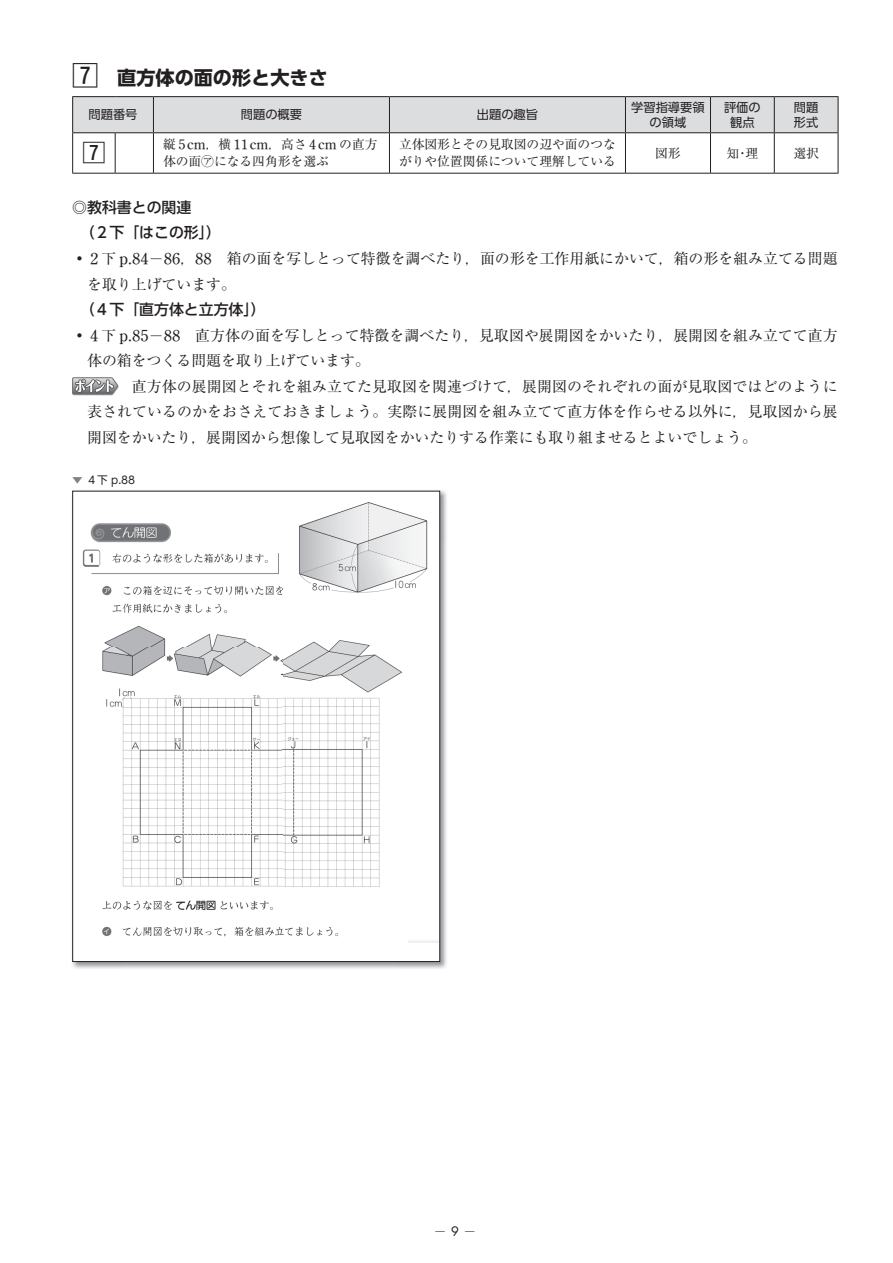
<style>
.page{position:relative;width:893px;height:1263px;background:#fff}
.page>*{position:absolute;margin:0;border:0;box-sizing:border-box;transform-origin:0 0}
.t1{font:500 22.35px "Gothic MB101 Pr 6";color:#231f20}
.t2{font:700 19.2px "UD Shin Go Pro";color:#231f20}
.t3{font:14.85px/25.5px "Ryumin Pr 6";color:#231f20}
.t4{font:500 14.85px/25.5px "UD Shin Go Pro";color:#231f20}
.t5{font:12.75px/17px "Ryumin Pr 6";color:#231f20}
.t6{font:12.75px "Btuc Math";color:#231f20}
.t7{font:italic 12.75px "Btuc Math";color:#231f20}
.t8{font:12.15px/14.9px "UD Shin Go Pro";color:#231f20;text-align:center}
.t9{font:10.65px "UD Shin Go Pro";color:#231f20}
.s1{font-family:"Gothic MB101 Pr 6";font-weight:500;font-size:25.5px}
.s2{font-family:"Ryumin Pr 6"}
.s3{font-family:"Btuc Math"}
.s4{color:#808285}
.s5{font-family:"Futura";font-style:normal}
</style>
<div class="page">
<svg style="left:72px;top:377px;width:47px;height:19px"></svg>
<img style="left:72px;top:490px;width:375px;height:52px">
<img style="left:72px;top:962px;width:52px;height:7px">
<img style="left:394px;top:542px;width:53px;height:427px">
<div style="left:73px;top:491px;width:367px;height:470px;background:#fff"></div>
<img style="left:82px;top:502px;width:356px;height:440px">
<div style="left:73px;top:97px;width:765px;height:35px;background:#dcdddf"></div>
<hr style="left:72px;top:96px;width:43px;height:1px;background:#231f20">
<hr style="left:72px;top:97px;width:1px;height:35px;background:#231f20">
<hr style="left:115px;top:96px;width:38px;height:1px;background:#231f20">
<hr style="left:153px;top:96px;width:236px;height:1px;background:#231f20">
<hr style="left:153px;top:97px;width:1px;height:35px;background:#231f20">
<hr style="left:389px;top:96px;width:236px;height:1px;background:#231f20">
<hr style="left:389px;top:97px;width:1px;height:35px;background:#231f20">
<hr style="left:625px;top:96px;width:85px;height:1px;background:#231f20">
<hr style="left:625px;top:97px;width:1px;height:35px;background:#231f20">
<hr style="left:710px;top:96px;width:64px;height:1px;background:#231f20">
<hr style="left:710px;top:97px;width:1px;height:35px;background:#231f20">
<hr style="left:774px;top:96px;width:64px;height:1px;background:#231f20">
<hr style="left:774px;top:97px;width:1px;height:35px;background:#231f20">
<hr style="left:838px;top:97px;width:1px;height:35px;background:#231f20">
<hr style="left:72px;top:132px;width:43px;height:1px;background:#231f20">
<hr style="left:72px;top:133px;width:1px;height:40px;background:#231f20">
<hr style="left:115px;top:132px;width:38px;height:1px;background:#231f20">
<hr style="left:115px;top:133px;width:1px;height:40px;background:#231f20">
<hr style="left:153px;top:132px;width:236px;height:1px;background:#231f20">
<hr style="left:153px;top:133px;width:1px;height:40px;background:#231f20">
<hr style="left:389px;top:132px;width:236px;height:1px;background:#231f20">
<hr style="left:389px;top:133px;width:1px;height:40px;background:#231f20">
<hr style="left:625px;top:132px;width:85px;height:1px;background:#231f20">
<hr style="left:625px;top:133px;width:1px;height:40px;background:#231f20">
<hr style="left:710px;top:132px;width:64px;height:1px;background:#231f20">
<hr style="left:710px;top:133px;width:1px;height:40px;background:#231f20">
<hr style="left:774px;top:132px;width:64px;height:1px;background:#231f20">
<hr style="left:774px;top:133px;width:1px;height:40px;background:#231f20">
<hr style="left:838px;top:133px;width:1px;height:40px;background:#231f20">
<hr style="left:72px;top:173px;width:43px;height:1px;background:#231f20">
<hr style="left:115px;top:173px;width:38px;height:1px;background:#231f20">
<hr style="left:153px;top:173px;width:236px;height:1px;background:#231f20">
<hr style="left:389px;top:173px;width:236px;height:1px;background:#231f20">
<hr style="left:625px;top:173px;width:85px;height:1px;background:#231f20">
<hr style="left:710px;top:173px;width:64px;height:1px;background:#231f20">
<hr style="left:774px;top:173px;width:64px;height:1px;background:#231f20">
<p class="t2" style="left:73px;top:62px;width:257px"><span class="s1">7</span> 直方体の面の形と大きさ</p>
<p class="t8" style="left:89px;top:107px;width:50px">問題番号</p>
<p class="t8" style="left:241px;top:107px;width:63px">問題の概要</p>
<p class="t8" style="left:477px;top:107px;width:63px">出題の趣旨</p>
<p class="t8" style="left:631px;top:100px;width:75px">学習指導要領の領域</p>
<p class="t8" style="left:724px;top:100px;width:38px">評価の観点</p>
<p class="t8" style="left:794px;top:100px;width:26px;text-align:left">問題形式</p>
<h1 class="t1" style="left:83px;top:134px;width:24px">7</h1>
<p class="t6" style="left:163px;top:137px;width:216px"><span class="s2">縦</span> 5 cm<span class="s2">，横</span> 11 cm<span class="s2">，高さ</span> 4 cm <span class="s2">の直方</span></p>
<p class="t5" style="left:399px;top:135px;width:218px">立体図形とその見取図の辺や面のつながりや位置関係について理解している</p>
<p class="t5" style="left:655px;top:144px;width:27px">図形</p>
<p class="t5" style="left:726px;top:144px;width:33px">知・理</p>
<p class="t5" style="left:793px;top:144px;width:27px">選択</p>
<p class="t5" style="left:163px;top:152px;width:167px">体の面㋐になる四角形を選ぶ</p>
<p class="t4" style="left:80px;top:194px;width:143px;text-indent:-7px">◎ 教科書との関連<br>（２下「はこの形」）</p>
<p class="t3" style="left:87px;top:245px;width:752px;text-indent:-15px">・ <span class="s3">2</span> 下 <span class="s3">p.84-86</span>，<span class="s3">88</span>　箱の面を写しとって特徴を調べたり，面の形を工作用紙にかいて，箱の形を組み立てる問題を取り上げています。</p>
<p class="t4" style="left:72px;top:296px;width:195px">　（４下「直方体と立方体」）</p>
<p class="t3" style="left:87px;top:321px;width:752px;text-indent:-15px">・ <span class="s3">4</span> 下 <span class="s3">p.85-88</span>　直方体の面を写しとって特徴を調べたり，見取図や展開図をかいたり，展開図を組み立てて直方体の箱をつくる問題を取り上げています。</p>
<p class="t3" style="left:87px;top:372px;width:752px;text-align:justify;text-indent:45px">直方体の展開図とそれを組み立てた見取図を関連づけて，展開図のそれぞれの面が見取図ではどのように表されているのかをおさえておきましょう。実際に展開図を組み立てて直方体を作らせる以外に，見取図から展開図をかいたり，展開図から想像して見取図をかいたりする作業にも取り組ませるとよいでしょう。</p>
<p class="t9" style="left:72px;top:471px;width:64px"><span class="s4">▼</span> ４下 p.88</p>
<p class="t7" style="left:434px;top:1224px;width:44px">-<span class="s5">9</span>-</p>
</div>
